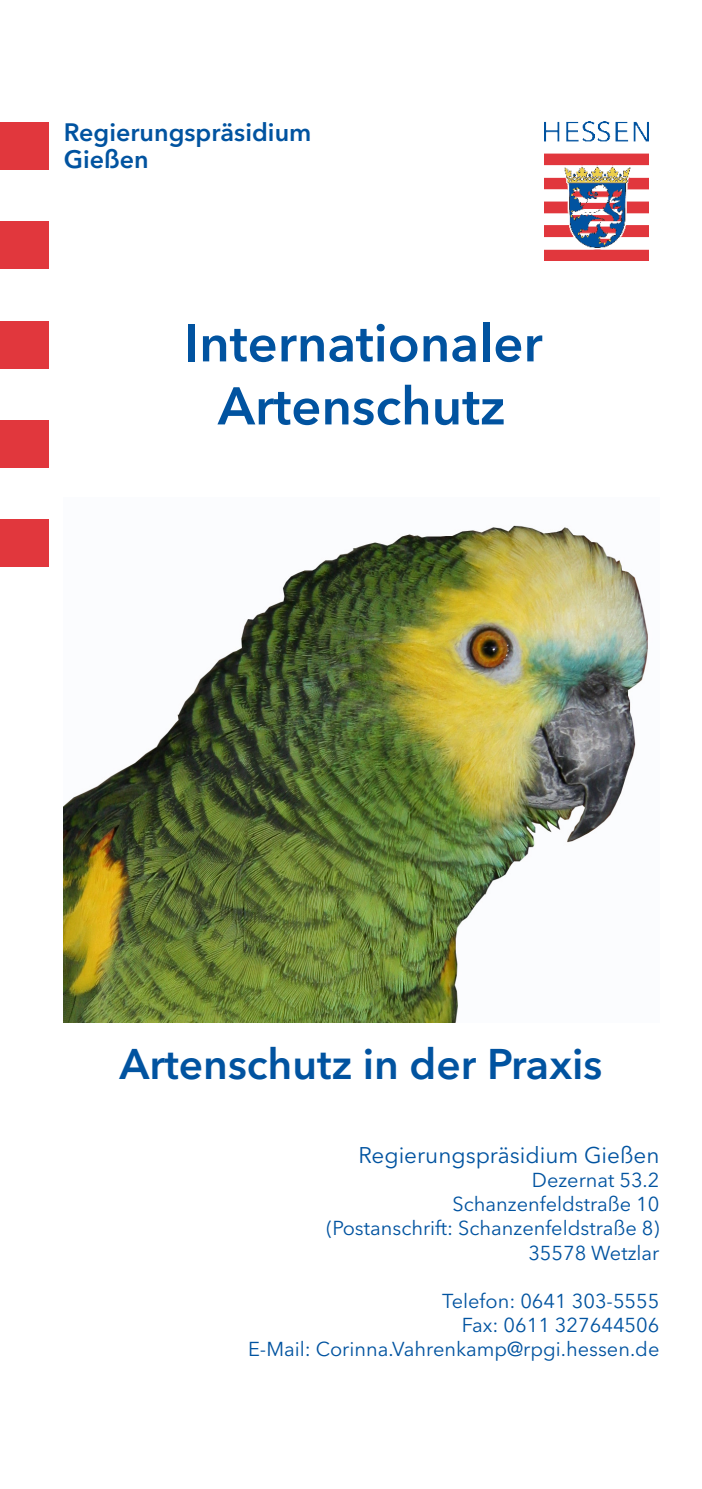
<style>
.page{position:relative;width:702px;height:1489px;background:#fff}
.page>*{position:absolute;margin:0;border:0;box-sizing:border-box;transform-origin:0 0}
.t1{font:600 52.5px/63px "Avenir Next LT Pro";color:#0153a0;text-align:center}
.t2{font:600 42.5px "Avenir Next LT Pro";color:#0153a0}
.t3{font:600 25px/27.5px "Avenir Next LT Pro";color:#0153a0}
.t4{font:22.5px "Avenir Next LT Pro";color:#0153a0}
.t5{font:20px/24px "Avenir Next LT Pro";color:#0153a0;text-align:right}
</style>
<div class="page">
<div style="left:0;top:122px;width:48px;height:47px;background:#e1373d"></div>
<div style="left:0;top:221px;width:48px;height:48px;background:#e1373d"></div>
<div style="left:0;top:321px;width:48px;height:47px;background:#e1373d"></div>
<div style="left:0;top:420px;width:48px;height:48px;background:#e1373d"></div>
<div style="left:0;top:519px;width:48px;height:47px;background:#e1373d"></div>
<img style="left:544px;top:122px;width:105px;height:139px">
<img style="left:64px;top:525px;width:584px;height:497px">
<p class="t3" style="left:64px;top:118px;width:249px">Regierungspräsidium<br>Gießen</p>
<h1 class="t1" style="left:184px;top:311px;width:360px">Internationaler<br>Artenschutz</h1>
<h2 class="t2" style="left:119px;top:1038px;width:484px">Artenschutz in der Praxis</h2>
<p class="t4" style="left:358px;top:1142px;width:302px">Regierungspräsidium Gießen</p>
<p class="t5" style="left:326px;top:1168px;width:334px">Dezernat 53.2<br>Schanzenfeldstraße 10 (Postanschrift: Schanzenfeldstraße 8)<br>35578 Wetzlar</p>
<p class="t5" style="left:248px;top:1288px;width:413px">Telefon: 0641 303-5555<br>Fax: 0611 327644506<br>E-Mail: Corinna.Vahrenkamp@rpgi.hessen.de</p>
</div>
